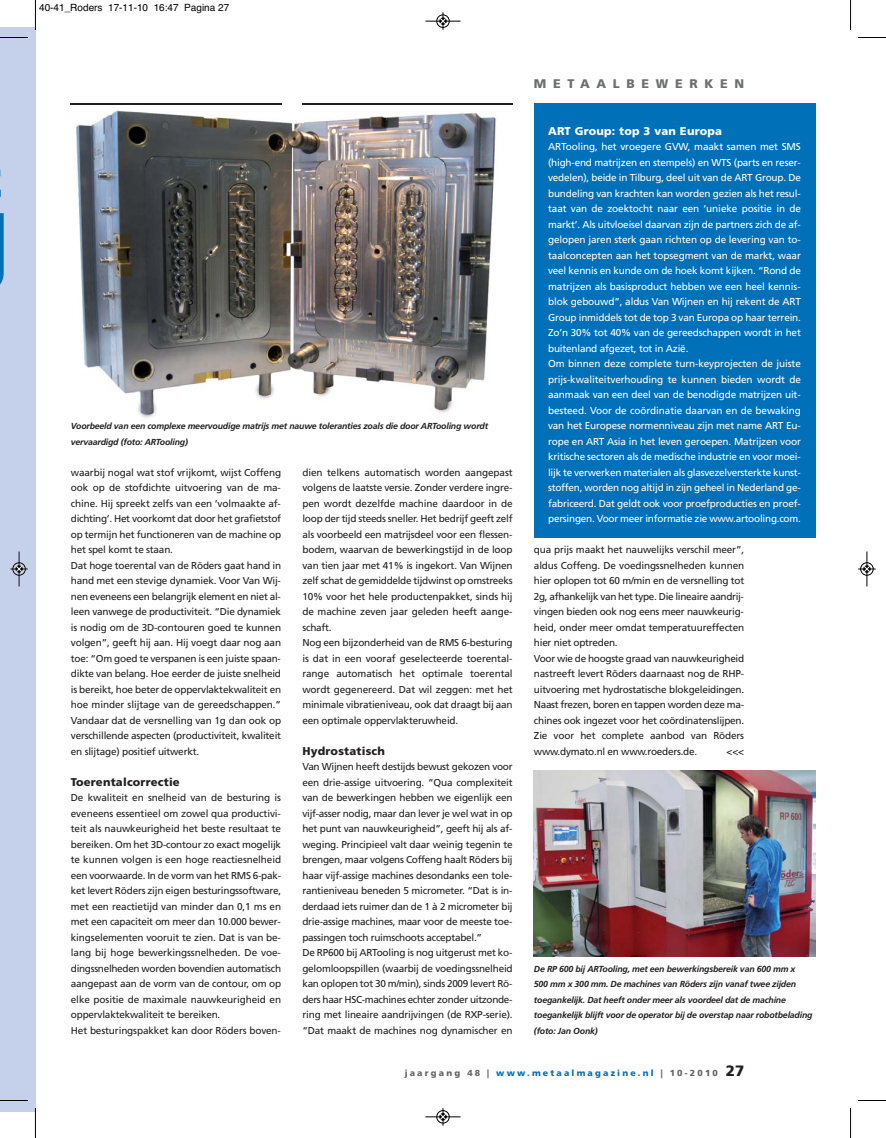
<style>
.page{position:relative;width:886px;height:1138px;background:#fff}
.page>*{position:absolute;margin:0;border:0;box-sizing:border-box;transform-origin:0 0}
.t1{font:900 12.5px "Frutiger";letter-spacing:.535em;color:#6d6e70}
.t2{font:900 11.25px "Frutiger";letter-spacing:.02em;color:#231f20}
.t3{font:900 11.25px "Frutiger";letter-spacing:.02em;color:#fff}
.t4{font:10px/15.5px "Frutiger";letter-spacing:-.02em;color:#231f20}
.t5{font:10px/15.5px "Frutiger";letter-spacing:-.02em;color:#fff}
.t6{font:10px "Helvetica";color:#000}
.t7{font:italic 700 8.75px/15.5px "Frutiger";letter-spacing:-.02em;color:#231f20}
.t8{font:900 8.75px "Frutiger";letter-spacing:.25em;color:#0070b9}
.s1{color:#636466}
.s2{font-size:15px;color:#231f20}
</style>
<div class="page">
<div style="left:0;top:27px;width:35px;height:1084px;background:#c5d1eb"></div>
<div style="left:534px;top:104px;width:281px;height:434px;background:#0070b9"></div>
<img style="left:534px;top:770px;width:281px;height:186px">
<img style="left:76px;top:104px;width:420px;height:314px">
<img style="left:71px;top:104px;width:210px;height:1px">
<img style="left:302px;top:104px;width:211px;height:1px">
<hr style="left:35px;top:0;width:1px;height:30px;background:#000">
<svg style="left:0;top:37px;width:28px;height:1px"></svg>
<hr style="left:850px;top:0;width:1px;height:30px;background:#000">
<svg style="left:858px;top:37px;width:28px;height:1px"></svg>
<hr style="left:35px;top:1108px;width:1px;height:30px;background:#000">
<svg style="left:0;top:1100px;width:28px;height:1px"></svg>
<hr style="left:850px;top:1108px;width:1px;height:30px;background:#000">
<svg style="left:858px;top:1100px;width:28px;height:1px"></svg>
<div style="left:436px;top:14px;width:14px;height:14px;border:1px solid #fff;border-radius:50%"></div>
<hr style="left:425px;top:21px;width:35px;height:1px;background:#000">
<div style="left:437px;top:15px;width:12px;height:13px;border:1px solid #000;border-radius:50%"></div>
<svg style="left:440px;top:12px;width:6px;height:18px"></svg>
<div style="left:436px;top:1110px;width:14px;height:14px;border:1px solid #fff;border-radius:50%"></div>
<hr style="left:425px;top:1117px;width:35px;height:1px;background:#000">
<div style="left:437px;top:1110px;width:12px;height:13px;border:1px solid #000;border-radius:50%"></div>
<svg style="left:440px;top:1108px;width:6px;height:18px"></svg>
<div style="left:12px;top:562px;width:14px;height:14px;border:1px solid #fff;border-radius:50%"></div>
<hr style="left:19px;top:551px;width:1px;height:35px;background:#000">
<div style="left:13px;top:563px;width:12px;height:12px;border:1px solid #000;border-radius:50%"></div>
<svg style="left:10px;top:566px;width:18px;height:6px"></svg>
<div style="left:860px;top:562px;width:13px;height:14px;border:1px solid #fff;border-radius:50%"></div>
<hr style="left:867px;top:551px;width:1px;height:35px;background:#000">
<div style="left:860px;top:563px;width:13px;height:12px;border:1px solid #000;border-radius:50%"></div>
<svg style="left:858px;top:566px;width:18px;height:6px"></svg>
<p class="t6" style="left:39px;top:4px;width:192px">40-41_Roders 17-11-10 16:47 Pagina 27</p>
<p class="t7" style="left:71px;top:419px;width:419px">Voorbeeld van een complexe meervoudige matrijs met nauwe toleranties zoals die door ARTooling wordt vervaardigd (foto: ARTooling)</p>
<p class="t4" style="left:71px;top:466px;width:212px">waarbij nogal wat stof vrijkomt, wijst Coffeng ook op de stofdichte uitvoering van de ma&shy;chine. Hij spreekt zelfs van een ‘volmaakte af&shy;dichting’. Het voorkomt dat door het grafietstof op termijn het functioneren van de machine op het spel komt te staan.<br>Dat hoge toerental van de Röders gaat hand in hand met een stevige dynamiek. Voor Van Wij&shy;nen eveneens een belangrijk element en niet al&shy;leen vanwege de productiviteit. “Die dynamiek is nodig om de 3D-contouren goed te kunnen volgen”, geeft hij aan. Hij voegt daar nog aan toe: “Om goed te verspanen is een juiste spaan&shy;dikte van belang. Hoe eerder de juiste snelheid is bereikt, hoe beter de oppervlaktekwaliteit en hoe minder slijtage van de gereedschappen.” Vandaar dat de versnelling van 1g dan ook op verschillende aspecten (productiviteit, kwaliteit en slijtage) positief uitwerkt.</p>
<p class="t2" style="left:71px;top:777px;width:110px">Toerentalcorrectie</p>
<p class="t4" style="left:71px;top:791px;width:212px">De kwaliteit en snelheid van de besturing is eveneens essentieel om zowel qua productivi&shy;teit als nauwkeurigheid het beste resultaat te bereiken. Om het 3D-contour zo exact mogelijk te kunnen volgen is een hoge reactiesnelheid een voorwaarde. In de vorm van het RMS 6-pak&shy;ket levert Röders zijn eigen besturingssoftware, met een reactietijd van minder dan 0,1 ms en met een capaciteit om meer dan 10.000 bewer&shy;kingselementen vooruit te zien. Dat is van be&shy;lang bij hoge bewerkingssnelheden. De voe&shy;dingssnelheden worden bovendien automatisch aangepast aan de vorm van de contour, om op elke positie de maximale nauwkeurigheid en oppervlaktekwaliteit te bereiken.<br>Het besturingspakket kan door Röders boven-</p>
<p class="t4" style="left:302px;top:466px;width:212px">dien telkens automatisch worden aangepast volgens de laatste versie. Zonder verdere ingre&shy;pen wordt dezelfde machine daardoor in de loop der tijd steeds sneller. Het bedrijf geeft zelf als voorbeeld een matrijsdeel voor een flessen&shy;bodem, waarvan de bewerkingstijd in de loop van tien jaar met 41% is ingekort. Van Wijnen zelf schat de gemiddelde tijdwinst op omstreeks 10% voor het hele productenpakket, sinds hij de machine zeven jaar geleden heeft aange&shy;schaft.<br>Nog een bijzonderheid van de RMS 6-besturing is dat in een vooraf geselecteerde toerental&shy;range automatisch het optimale toerental wordt gegenereerd. Dat wil zeggen: met het minimale vibratieniveau, ook dat draagt bij aan een optimale oppervlakteruwheid.</p>
<p class="t2" style="left:302px;top:746px;width:84px">Hydrostatisch</p>
<p class="t4" style="left:302px;top:760px;width:212px">Van Wijnen heeft destijds bewust gekozen voor een drie-assige uitvoering. “Qua complexiteit van de bewerkingen hebben we eigenlijk een vijf-asser nodig, maar dan lever je wel wat in op het punt van nauwkeurigheid”, geeft hij als af&shy;weging. Principieel valt daar weinig tegenin te brengen, maar volgens Coffeng haalt Röders bij haar vijf-assige machines desondanks een tole&shy;rantieniveau beneden 5 micrometer. “Dat is in&shy;derdaad iets ruimer dan de 1 à 2 micrometer bij drie-assige machines, maar voor de meeste toe&shy;passingen toch ruimschoots acceptabel.”<br>De RP600 bij ARTooling is nog uitgerust met ko&shy;gelomloopspillen (waarbij de voedingssnelheid kan oplopen tot 30 m/min), sinds 2009 levert Rö&shy;ders haar HSC-machines echter zonder uitzonde&shy;ring met lineaire aandrijvingen (de RXP-serie). “Dat maakt de machines nog dynamischer en</p>
<p class="t1" style="left:534px;top:79px;width:212px">METAALBEWERKEN</p>
<p class="t3" style="left:548px;top:126px;width:175px">ART Group: top 3 van Europa</p>
<p class="t5" style="left:548px;top:140px;width:254px">ARTooling, het vroegere GVW, maakt samen met SMS (high-end matrijzen en stempels) en WTS (parts en reser&shy;vedelen), beide in Tilburg, deel uit van de ART Group. De bundeling van krachten kan worden gezien als het resul&shy;taat van de zoektocht naar een ‘unieke positie in de markt’. Als uitvloeisel daarvan zijn de partners zich de af&shy;gelopen jaren sterk gaan richten op de levering van to&shy;taalconcepten aan het topsegment van de markt, waar veel kennis en kunde om de hoek komt kijken. “Rond de matrijzen als basisproduct hebben we een heel kennis&shy;blok gebouwd”, aldus Van Wijnen en hij rekent de ART Group inmiddels tot de top 3 van Europa op haar terrein.<br>Zo’n 30% tot 40% van de gereedschappen wordt in het buitenland afgezet, tot in Azië.<br>Om binnen deze complete turn-keyprojecten de juiste prijs-kwaliteitverhouding te kunnen bieden wordt de aanmaak van een deel van de benodigde matrijzen uit&shy;besteed. Voor de coördinatie daarvan en de bewaking van het Europese normenniveau zijn met name ART Eu&shy;rope en ART Asia in het leven geroepen. Matrijzen voor kritische sectoren als de medische industrie en voor moei&shy;lijk te verwerken materialen als glasvezelversterkte kunst&shy;stoffen, worden nog altijd in zijn geheel in Nederland ge&shy;fabriceerd. Dat geldt ook voor proefproducties en proef&shy;persingen. Voor meer informatie zie www.artooling.com.</p>
<p class="t4" style="left:534px;top:543px;width:212px">qua prijs maakt het nauwelijks verschil meer”, aldus Coffeng. De voedingssnelheden kunnen hier oplopen tot 60 m/min en de versnelling tot 2g, afhankelijk van het type. Die lineaire aandrij&shy;vingen bieden ook nog eens meer nauwkeurig&shy;heid, onder meer omdat temperatuureffecten hier niet optreden.<br>Voor wie de hoogste graad van nauwkeurigheid nastreeft levert Röders daarnaast nog de RHP&shy;uitvoering met hydrostatische blokgeleidingen.<br>Naast frezen, boren en tappen worden deze ma&shy;chines ook ingezet voor het coördinatenslijpen.<br>Zie voor het complete aanbod van Röders www.dymato.nl en www.roeders.de.</p>
<p class="t4" style="left:726px;top:745px;width:19px">&lt;&lt;&lt;</p>
<p class="t7" style="left:534px;top:962px;width:280px">De RP 600 bij ARTooling, met een bewerkingsbereik van 600 mm x<br>500 mm x 300 mm. De machines van Röders zijn vanaf twee zijden toegankelijk. Dat heeft onder meer als voordeel dat de machine toegankelijk blijft voor de operator bij de overstap naar robotbelading (foto: Jan Oonk)</p>
<p class="t8" style="left:405px;top:1070px;width:341px"><span class="s1">jaargang 48 |</span> www.metaalmagazine.nl <span class="s1">| 10-2010</span> <span class="s2">27</span></p>
</div>
